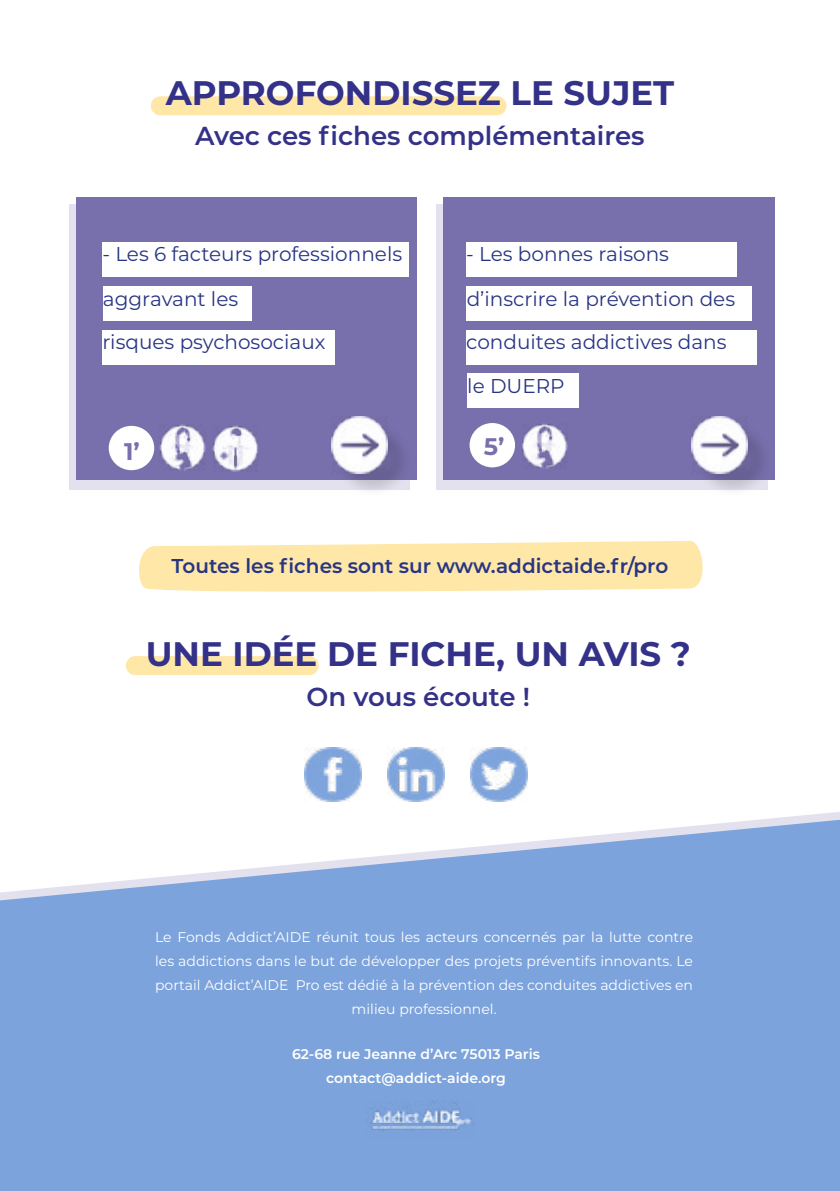
<style>
.page{position:relative;width:840px;height:1191px;background:#fff}
.page>*{position:absolute;margin:0;border:0;box-sizing:border-box;transform-origin:0 0}
.t1{font:700 34px "Montserrat";color:#343188}
.t2{font:600 26px "Montserrat";color:#343188}
.t3{font:700 24px "Montserrat";color:#7870ac}
.t4{font:20px/43.4px "Montserrat";color:#283583}
.t5{font:600 20px "Montserrat";color:#283583}
.t6{font:14px/24px "Montserrat";color:#fff;text-align:center}
.t7{font:600 14px/24px "Montserrat";color:#fff;text-align:center}
</style>
<div class="page">
<div style="left:151px;top:96px;width:355px;height:19px;background:#ffe7a7;border-radius:9px"></div>
<div style="left:126px;top:656px;width:192px;height:19px;background:#ffe7a7;border-radius:9px"></div>
<div style="left:435px;top:204px;width:331px;height:285px;background:#e3e1ee"></div>
<div style="left:69px;top:204px;width:340px;height:285px;background:#e3e1ee"></div>
<svg style="left:139px;top:541px;width:564px;height:51px;background:#ffe9ae"></svg>
<svg style="left:0;top:819px;width:839px;height:372px;background:#8aacdf"></svg>
<div style="left:76px;top:197px;width:340px;height:283px;background:#7870ac"></div>
<div style="left:443px;top:197px;width:330px;height:283px;background:#7870ac"></div>
<img style="left:365px;top:1100px;width:109px;height:38px">
<img style="left:304px;top:748px;width:57px;height:53px">
<img style="left:387px;top:748px;width:57px;height:53px">
<img style="left:470px;top:748px;width:57px;height:53px">
<div style="left:334px;top:420px;width:78px;height:78px;background:#000;opacity:.15"></div>
<img style="left:331px;top:417px;width:56px;height:56px">
<div style="left:694px;top:420px;width:78px;height:78px;background:#000;opacity:.15"></div>
<img style="left:691px;top:417px;width:56px;height:56px">
<div style="left:102px;top:242px;width:307px;height:34px;background:#fff"></div>
<div style="left:103px;top:286px;width:148px;height:35px;background:#fff"></div>
<div style="left:102px;top:330px;width:232px;height:34px;background:#fff"></div>
<div style="left:466px;top:242px;width:270px;height:34px;background:#fff"></div>
<div style="left:466px;top:286px;width:285px;height:35px;background:#fff"></div>
<div style="left:466px;top:330px;width:290px;height:34px;background:#fff"></div>
<div style="left:109px;top:426px;width:45px;height:44px;background:#fff;border-radius:50%"></div>
<img style="left:160px;top:424px;width:45px;height:46px">
<div style="left:469px;top:423px;width:46px;height:44px;background:#fff;border-radius:50%"></div>
<img style="left:522px;top:423px;width:45px;height:46px">
<img style="left:212px;top:426px;width:46px;height:45px">
<div style="left:467px;top:373px;width:111px;height:35px;background:#fff"></div>
<h1 class="t1" style="left:166px;top:74px;width:510px">APPROFONDISSEZ LE SUJET</h1>
<h2 class="t2" style="left:195px;top:123px;width:450px">Avec ces fiches complémentaires</h2>
<h3 class="t4" style="left:102px;top:233px;width:301px">- Les 6 facteurs professionnels</h3>
<h3 class="t4" style="left:102px;top:278px;width:224px">aggravant les<br>risques psychosociaux</h3>
<h3 class="t4" style="left:466px;top:233px;width:204px">- Les bonnes raisons</h3>
<h3 class="t4" style="left:466px;top:278px;width:270px">d’inscrire la prévention des conduites addictives dans</h3>
<h3 class="t4" style="left:467px;top:364px;width:99px">le DUERP</h3>
<h3 class="t3" style="left:124px;top:438px;width:17px">1’</h3>
<h3 class="t3" style="left:483px;top:433px;width:22px">5’</h3>
<h3 class="t5" style="left:171px;top:556px;width:498px">Toutes les fiches sont sur www.addictaide.fr/pro</h3>
<h1 class="t1" style="left:146px;top:635px;width:546px">UNE IDÉE DE FICHE, UN AVIS ?</h1>
<h2 class="t2" style="left:306px;top:683px;width:225px">On vous écoute !</h2>
<p class="t6" style="left:155px;top:925px;width:539px">Le Fonds Addict’AIDE réunit tous les acteurs concernés par la lutte contre les addictions dans le but de développer des projets préventifs innovants. Le portail Addict’AIDE Pro est dédié à la prévention des conduites addictives en milieu professionnel.</p>
<p class="t7" style="left:292px;top:1042px;width:249px">62-68 rue Jeanne d’Arc 75013 Paris contact@addict-aide.org</p>
</div>
